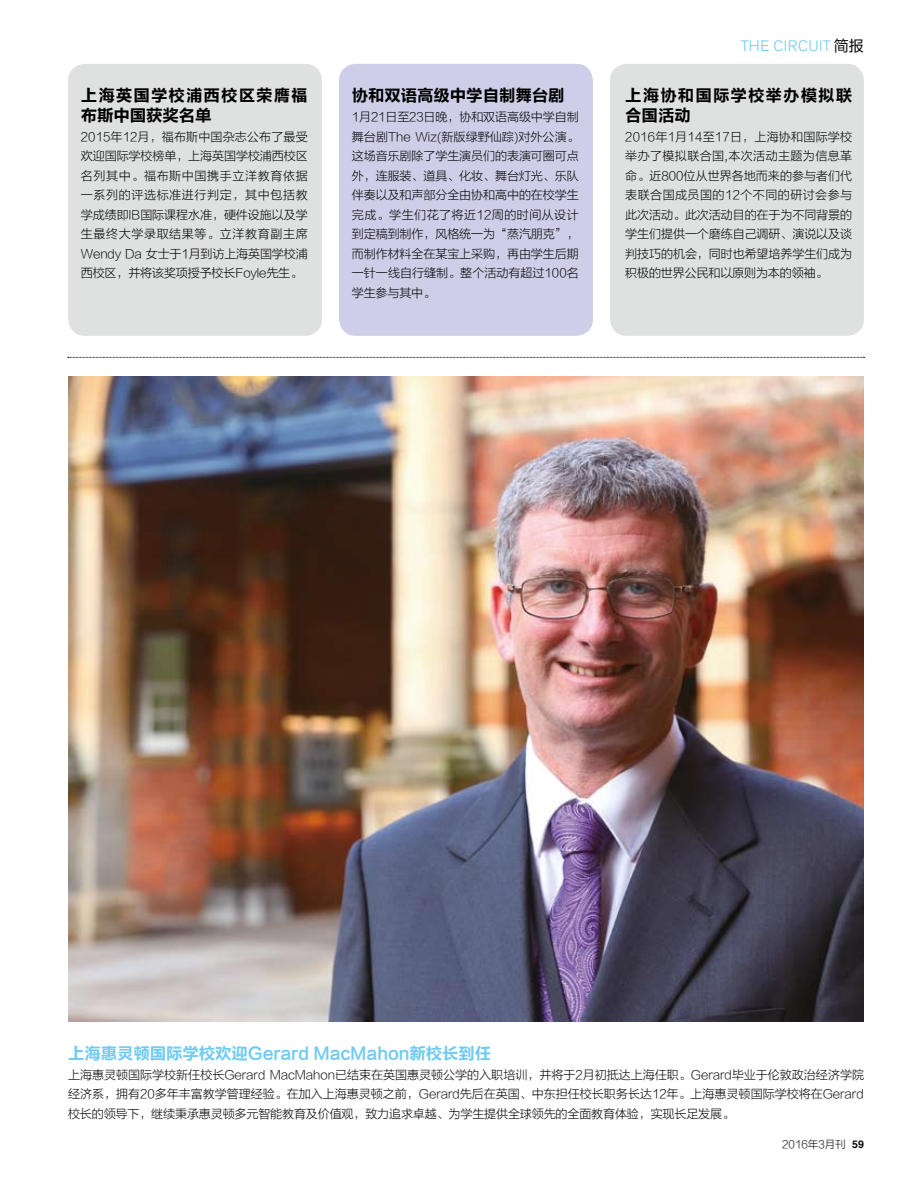
<style>
.page{position:relative;width:915px;height:1183px;background:#fff}
.page>*{position:absolute;margin:0;border:0;box-sizing:border-box;transform-origin:0 0}
.t1{font:16.5px/19.5px "FZLTCHK GBK1 0";letter-spacing:.06em;color:#000}
.t2{font:16.5px "FZLTCHK GBK1 0";letter-spacing:-.01em;color:#70cbf3}
.t3{font:16.5px "FZLTCHK GBK1 0";letter-spacing:-.01em;color:#000}
.t4{font:300 15px "Akzidenz Grotesk BE";letter-spacing:.02em;color:#70cbf3}
.t5{font:12px/19.5px "FZLTXHK GBK1 0";letter-spacing:-.01em;color:#000;text-align:justify}
.t6{font:10.5px "FZLTXHK GBK1 0";color:#000}
.s1{font-family:"FZLTHJW GB1 0";font-weight:400;color:#000}
.s2{font-family:"Helvetica";font-weight:700}
</style>
<div class="page">
<svg style="left:68px;top:357px;width:796px;height:1px"></svg>
<div style="left:68px;top:64px;width:254px;height:272px;background:#dfe0e0;border-radius:17px"></div>
<div style="left:339px;top:64px;width:253px;height:272px;background:#cfcee8;border-radius:17px"></div>
<div style="left:609px;top:64px;width:254px;height:272px;background:#dfe0e0;border-radius:17px"></div>
<img style="left:68px;top:376px;width:795px;height:645px">
<h1 class="t1" style="left:81px;top:86px;width:228px">上海英国学校浦西校区荣膺福布斯中国获奖名单</h1>
<p class="t5" style="left:81px;top:127px;width:228px">2015年12月，福布斯中国杂志公布了最受欢迎国际学校榜单，上海英国学校浦西校区名列其中。福布斯中国携手立洋教育依据一系列的评选标准进行判定，其中包括教学成绩即IB国际课程水准，硬件设施以及学生最终大学录取结果等。立洋教育副主席Wendy Da 女士于1月到访上海英国学校浦西校区，并将该奖项授予校长Foyle先生。</p>
<h1 class="t3" style="left:352px;top:87px;width:214px">协和双语高级中学自制舞台剧</h1>
<p class="t5" style="left:352px;top:107px;width:228px">1月21日至23日晚，协和双语高级中学自制舞台剧The Wiz(新版绿野仙踪)对外公演。这场音乐剧除了学生演员们的表演可圈可点外，连服装、道具、化妆、舞台灯光、乐队伴奏以及和声部分全由协和高中的在校学生完成。学生们花了将近12周的时间从设计到定稿到制作，风格统一为“蒸汽朋克”，而制作材料全在某宝上采购，再由学生后期一针一线自行缝制。整个活动有超过100名学生参与其中。</p>
<p class="t4" style="left:740px;top:37px;width:125px">THE CIRCUIT <span class="s1">简报</span></p>
<h1 class="t1" style="left:625px;top:86px;width:228px">上海协和国际学校举办模拟联合国活动</h1>
<p class="t5" style="left:625px;top:127px;width:228px">2016年1月14至17日，上海协和国际学校举办了模拟联合国,本次活动主题为信息革命。近800位从世界各地而来的参与者们代表联合国成员国的12个不同的研讨会参与此次活动。此次活动目的在于为不同背景的学生们提供一个磨练自己调研、演说以及谈判技巧的机会，同时也希望培养学生们成为积极的世界公民和以原则为本的领袖。</p>
<h1 class="t2" style="left:68px;top:1044px;width:424px">上海惠灵顿国际学校欢迎Gerard MacMahon新校长到任</h1>
<p class="t5" style="left:68px;top:1064px;width:797px">上海惠灵顿国际学校新任校长Gerard MacMahon已结束在英国惠灵顿公学的入职培训，并将于2月初抵达上海任职。Gerard毕业于伦敦政治经济学院经济系，拥有20多年丰富教学管理经验。在加入上海惠灵顿之前，Gerard先后在英国、中东担任校长职务长达12年。上海惠灵顿国际学校将在Gerard校长的领导下，继续秉承惠灵顿多元智能教育及价值观，致力追求卓越、为学生提供全球领先的全面教育体验，实现长足发展。</p>
<p class="t6" style="left:782px;top:1137px;width:83px">2016年3月刊 <span class="s2">59</span></p>
</div>
